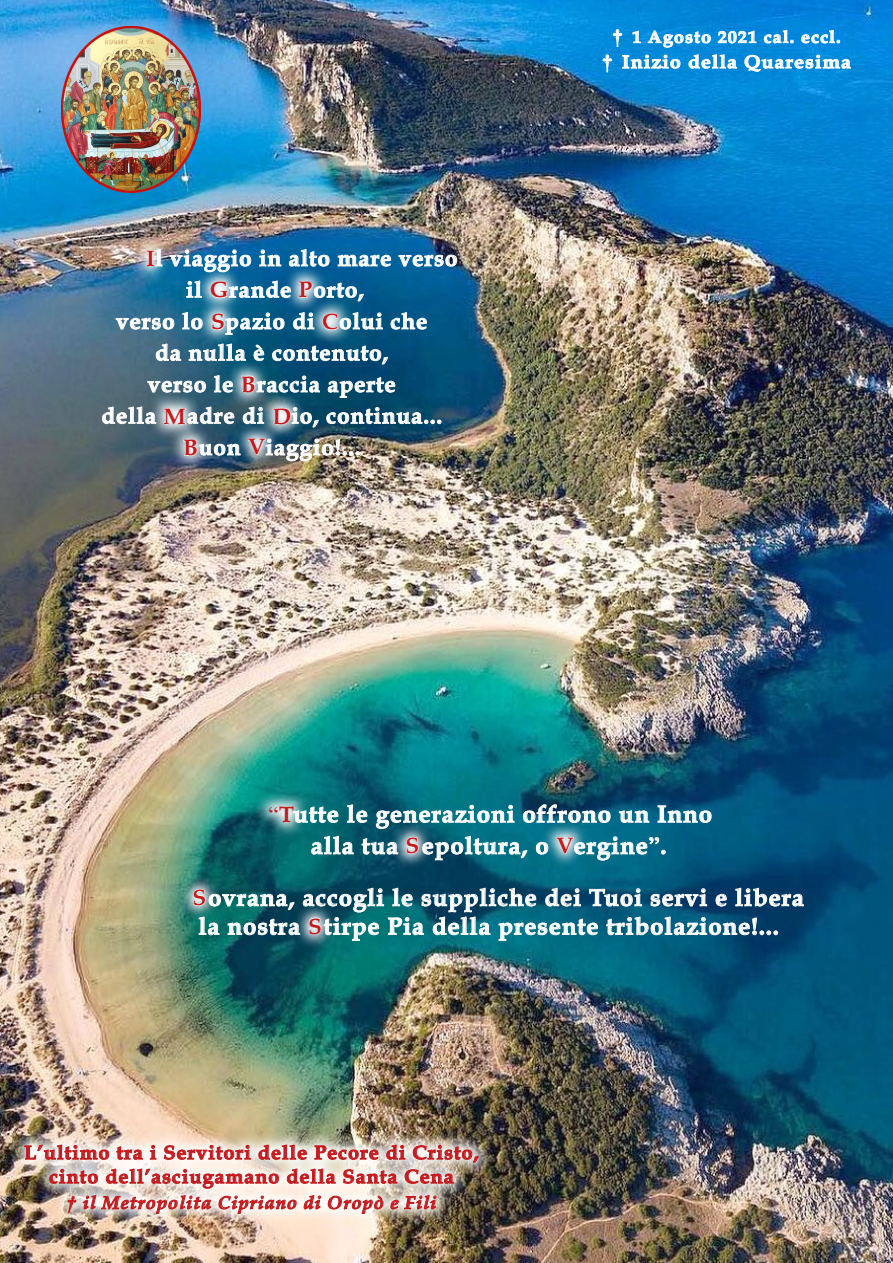
<style>
.page{position:relative;width:893px;height:1263px;background:#fff}
.page>*{position:absolute;margin:0;border:0;box-sizing:border-box;transform-origin:0 0}
.t1{font:24px "SK Book Antiqua Pol Uni W Bold";letter-spacing:.04em;color:#fff}
.t2{font:22.5px "SK Book Antiqua Pol Uni W Bold";letter-spacing:.04em;color:#fff}
.t3{font:22.5px "SK Book Antiqua Pol Uni W Bold";color:#c51b1f}
.t4{font:19.5px "SK Book Antiqua Pol Uni W Bold";letter-spacing:.05em;color:#c51b1f}
.t5{font:18.3px "SK Book Antiqua Pol Uni W Bold";letter-spacing:.06em;color:#fff;scale:1.06 1}
.t6{font:italic 18px "SK Book Antiqua Pol Uni W Bold";letter-spacing:.05em;color:#c51b1f}
.t7{font:700 16.95px "Palatino Linotype";letter-spacing:.06em;color:#fff;scale:1.06 1}
.s1{color:#c51b1f}
.s2{font-family:"CTOS New Times Bold Test 1";font-weight:400;font-size:19.8px}
.s3{font-family:"CTOS New Times Bold Test 1";font-size:19.8px}
.s4{font-family:"Times New Roman";font-size:22.5px;color:#c51b1f}
.s5{font-size:22.5px;color:#c51b1f}
.s6{font-family:"Times New Roman"}
.s7{font-family:"CTOS New Times Bold Italic Test 1";font-style:normal}
</style>
<div class="page">
<img style="left:0;top:0;width:893px;height:1263px">
<svg style="left:602px;top:6px;width:249px;height:67px;background:#2095de"></svg>
<img style="left:9px;top:1129px;width:484px;height:100px">
<img style="left:24px;top:1128px;width:455px;height:87px">
<img style="left:62px;top:27px;width:139px;height:165px">
<svg style="left:170px;top:250px;width:81px;height:22px"></svg>
<svg style="left:259px;top:250px;width:22px;height:16px"></svg>
<svg style="left:289px;top:249px;width:40px;height:17px"></svg>
<svg style="left:338px;top:255px;width:53px;height:11px"></svg>
<svg style="left:399px;top:255px;width:58px;height:11px"></svg>
<svg style="left:186px;top:281px;width:9px;height:17px"></svg>
<svg style="left:116px;top:318px;width:58px;height:11px"></svg>
<svg style="left:182px;top:312px;width:15px;height:17px"></svg>
<svg style="left:293px;top:313px;width:15px;height:16px"></svg>
<svg style="left:391px;top:312px;width:36px;height:17px"></svg>
<svg style="left:156px;top:344px;width:25px;height:17px"></svg>
<svg style="left:189px;top:342px;width:57px;height:19px"></svg>
<svg style="left:254px;top:345px;width:10px;height:15px"></svg>
<svg style="left:272px;top:342px;width:116px;height:23px;background:#366f90"></svg>
<svg style="left:147px;top:381px;width:59px;height:11px"></svg>
<svg style="left:214px;top:375px;width:12px;height:17px"></svg>
<svg style="left:328px;top:377px;width:67px;height:21px"></svg>
<svg style="left:102px;top:407px;width:47px;height:17px"></svg>
<svg style="left:243px;top:407px;width:15px;height:16px"></svg>
<svg style="left:326px;top:405px;width:115px;height:19px;background:#3e6f86"></svg>
<svg style="left:195px;top:266px;width:49px;height:47px"></svg>
<svg style="left:211px;top:281px;width:73px;height:17px"></svg>
<img style="left:132px;top:234px;width:38px;height:47px">
<svg style="left:147px;top:249px;width:15px;height:17px"></svg>
<svg style="left:284px;top:266px;width:43px;height:47px"></svg>
<svg style="left:299px;top:282px;width:65px;height:20px"></svg>
<svg style="left:197px;top:298px;width:43px;height:47px"></svg>
<svg style="left:212px;top:313px;width:72px;height:22px;background:#5c94ae"></svg>
<svg style="left:168px;top:424px;width:45px;height:47px"></svg>
<svg style="left:183px;top:436px;width:50px;height:20px"></svg>
<svg style="left:308px;top:298px;width:45px;height:47px;background:#297092"></svg>
<svg style="left:323px;top:310px;width:60px;height:20px"></svg>
<svg style="left:226px;top:360px;width:45px;height:47px"></svg>
<svg style="left:241px;top:376px;width:79px;height:16px"></svg>
<svg style="left:149px;top:392px;width:52px;height:48px;background:#698290"></svg>
<svg style="left:164px;top:407px;width:70px;height:17px"></svg>
<svg style="left:258px;top:392px;width:48px;height:47px"></svg>
<svg style="left:273px;top:407px;width:46px;height:21px"></svg>
<svg style="left:233px;top:423px;width:48px;height:47px;background:#4c6c7d"></svg>
<img style="left:248px;top:439px;width:112px;height:22px">
<svg style="left:254px;top:791px;width:55px;height:47px;background:#3f8f92"></svg>
<svg style="left:391px;top:860px;width:43px;height:8px"></svg>
<svg style="left:541px;top:860px;width:48px;height:8px"></svg>
<svg style="left:294px;top:803px;width:417px;height:57px;background:#2f7e91"></svg>
<svg style="left:178px;top:874px;width:43px;height:47px"></svg>
<svg style="left:293px;top:941px;width:44px;height:8px"></svg>
<img style="left:193px;top:886px;width:611px;height:55px">
<p class="t2" style="left:146px;top:245px;width:313px"><span class="s1">I</span>l viaggio in alto mare verso</p>
<p class="t2" style="left:186px;top:276px;width:179px">il rande orto,</p>
<p class="t2" style="left:116px;top:308px;width:313px">verso lo pazio di olui che</p>
<p class="t2" style="left:155px;top:339px;width:234px">da nulla è contenuto,</p>
<p class="t2" style="left:148px;top:371px;width:249px">verso le raccia aperte</p>
<p class="t2" style="left:101px;top:402px;width:342px">della <span class="s1">M</span>adre di io, continua...</p>
<p class="t2" style="left:183px;top:434px;width:179px"><span class="s1">B</span>uon iaggio!...</p>
<p class="t3" style="left:210px;top:276px;width:20px">G</p>
<p class="t3" style="left:298px;top:276px;width:15px">P</p>
<p class="t3" style="left:211px;top:308px;width:15px">S</p>
<p class="t3" style="left:322px;top:308px;width:18px">C</p>
<p class="t3" style="left:241px;top:371px;width:17px">B</p>
<p class="t3" style="left:272px;top:403px;width:20px">D</p>
<p class="t3" style="left:248px;top:433px;width:19px">V</p>
<p class="t7" style="left:612px;top:25px;width:217px"><span class="s2">†</span> 1 Agosto 2021 cal. eccl.</p>
<p class="t5" style="left:602px;top:51px;width:236px"><span class="s3">†</span> Inizio della Quaresima</p>
<p class="t1" style="left:268px;top:800px;width:445px"><span class="s4">“</span><span class="s5">T</span>utte le generazioni offrono un Inno</p>
<p class="t1" style="left:311px;top:831px;width:357px">alla tua epoltura, o ergine<span class="s6">”</span>.</p>
<p class="t1" style="left:192px;top:883px;width:613px"><span class="s5">S</span>ovrana, accogli le suppliche dei Tuoi servi e libera</p>
<p class="t1" style="left:199px;top:912px;width:582px">la nostra tirpe Pia della presente tribolazione!...</p>
<p class="t3" style="left:405px;top:832px;width:15px">S</p>
<p class="t3" style="left:556px;top:832px;width:19px">V</p>
<p class="t3" style="left:308px;top:913px;width:15px">S</p>
<p class="t4" style="left:24px;top:1141px;width:456px">L’ultimo tra i Servitori delle Pecore di Cristo,</p>
<p class="t4" style="left:49px;top:1165px;width:406px">cinto dell’asciugamano della Santa Cena</p>
<p class="t6" style="left:67px;top:1190px;width:371px"><span class="s7">†</span> il Metropolita Cipriano di Oropò e Fili</p>
</div>
